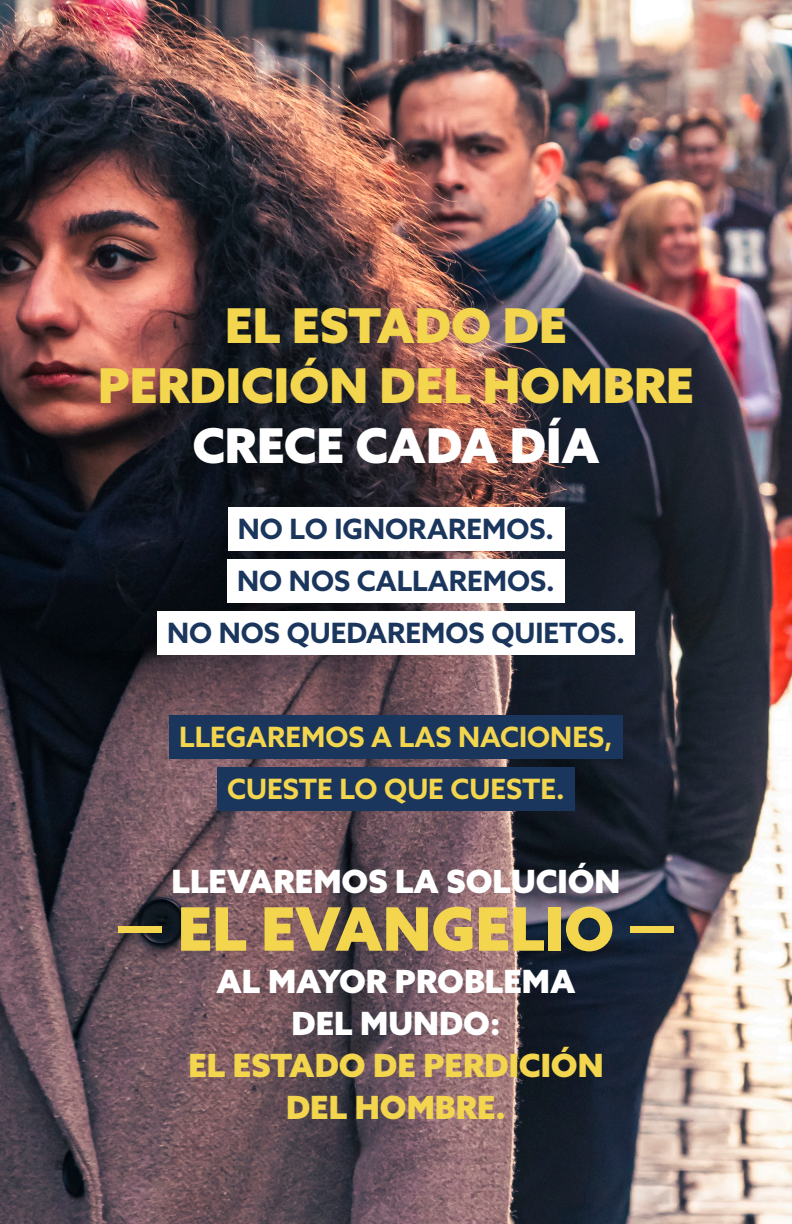
<style>
.page{position:relative;width:792px;height:1224px;background:#fff}
.page>*{position:absolute;margin:0;border:0;box-sizing:border-box;transform-origin:0 0}
.t1{font:900 60px "Azo Sans";color:#f3d54e}
.t2{font:900 48px/60px "Azo Sans";color:#f3d54e;text-align:center}
.t3{font:900 48px "Azo Sans";color:#fff}
.t4{font:900 32px "Azo Sans";color:#fff}
.t5{font:900 32px/42px "Azo Sans";color:#f3d54e;text-align:center}
.Paragraph_Style_1{font:700 28px "Azo Sans";color:#1b365d}
.Paragraph_Style_2{font:700 28px "Azo Sans";color:#f3d54e}
</style>
<div class="page">
<img style="left:0;top:0;width:792px;height:1224px">
<div style="left:228px;top:507px;width:336px;height:44px;background:#fff"></div>
<div style="left:227px;top:559px;width:338px;height:44px;background:#fff"></div>
<div style="left:157px;top:611px;width:478px;height:44px;background:#fff"></div>
<div style="left:169px;top:715px;width:454px;height:44px;background:#1b365d"></div>
<div style="left:217px;top:767px;width:358px;height:44px;background:#1b365d"></div>
<p class="t2" style="left:98px;top:295px;width:597px">EL ESTADO DE<br>PERDICIÓN DEL HOMBRE</p>
<p class="t3" style="left:192px;top:413px;width:409px">CRECE CADA DÍA</p>
<p class="Paragraph_Style_1" style="left:238px;top:510px;width:318px">NO LO IGNORAREMOS.</p>
<p class="Paragraph_Style_1" style="left:237px;top:562px;width:319px">NO NOS CALLAREMOS.</p>
<p class="Paragraph_Style_1" style="left:167px;top:614px;width:459px">NO NOS QUEDAREMOS QUIETOS.</p>
<p class="Paragraph_Style_2" style="left:179px;top:718px;width:435px">LLEGAREMOS A LAS NACIONES,</p>
<p class="Paragraph_Style_2" style="left:227px;top:770px;width:339px">CUESTE LO QUE CUESTE.</p>
<p class="t4" style="left:172px;top:860px;width:450px">LLEVAREMOS LA SOLUCIÓN</p>
<p class="t1" style="left:116px;top:889px;width:561px">— EL EVANGELIO —</p>
<p class="t4" style="left:217px;top:960px;width:360px">AL MAYOR PROBLEMA</p>
<p class="t4" style="left:292px;top:1002px;width:210px">DEL MUNDO:</p>
<p class="t5" style="left:188px;top:1044px;width:417px">EL ESTADO DE PERDICIÓN<br>DEL HOMBRE.</p>
</div>
